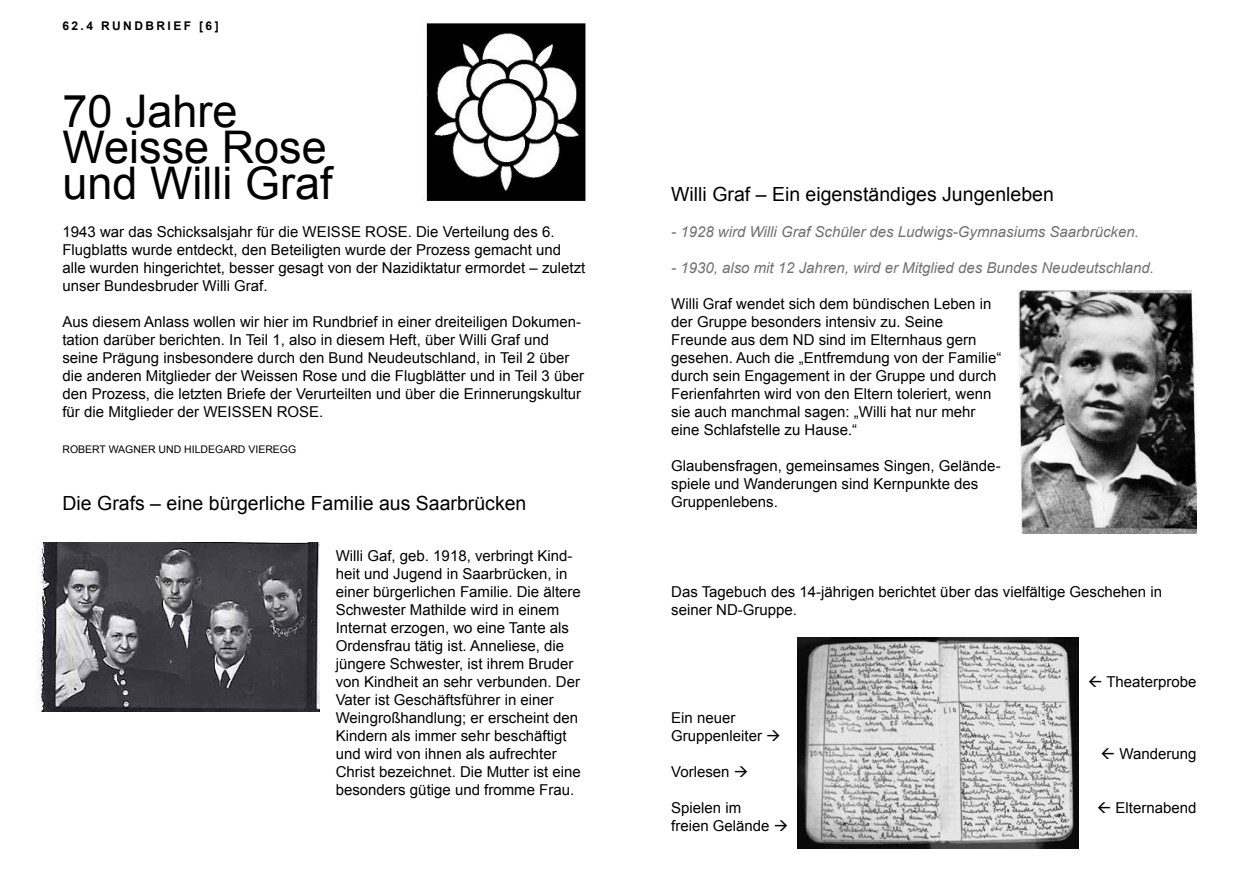
<style>
.page{position:relative;width:1259px;height:893px;background:#fff}
.page>*{position:absolute;margin:0;border:0;box-sizing:border-box;transform-origin:0 0}
.t1{font:45px/36px "Arial";color:#000}
.t2{font:19.5px "Arial";color:#000}
.t3{font:15px/18px "Arial";color:#000}
.t4{font:italic 15px "Arial";color:#707172}
.t5{font:700 12px "Arial";letter-spacing:.2em;color:#000}
.t6{font:10.5px "Arial";color:#000}
</style>
<div class="page">
<img style="left:421px;top:23px;width:165px;height:179px">
<img style="left:36px;top:542px;width:283px;height:169px">
<img style="left:1018px;top:291px;width:178px;height:243px">
<img style="left:797px;top:638px;width:281px;height:211px">
<p class="t5" style="left:62px;top:17px;width:158px">62.4 RU NDB RIEF [6]</p>
<h1 class="t1" style="left:62px;top:94px;width:272px">70 Jahre<br>Weisse Rose und Willi Graf</h1>
<p class="t3" style="left:62px;top:223px;width:524px">1943 war das Schicksalsjahr für die WEISSE ROSE. Die Verteilung des 6.<br>Flugblatts wurde entdeckt, den Beteiligten wurde der Prozess gemacht und alle wurden hingerichtet, besser gesagt von der Nazidiktatur ermordet – zuletzt unser Bundesbruder Willi Graf.</p>
<p class="t3" style="left:62px;top:313px;width:523px">Aus diesem Anlass wollen wir hier im Rundbrief in einer dreiteiligen Dokumen&shy;tation darüber berichten. In Teil 1, also in diesem Heft, über Willi Graf und seine Prägung insbesondere durch den Bund Neudeutschland, in Teil 2 über die anderen Mitglieder der Weissen Rose und die Flugblätter und in Teil 3 über den Prozess, die letzten Briefe der Verurteilten und über die Erinnerungskultur für die Mitglieder der WEISSEN ROSE.</p>
<p class="t6" style="left:62px;top:442px;width:16px">Robert</p>
<p class="t6" style="left:109px;top:442px;width:18px">Wagner</p>
<p class="t6" style="left:159px;top:442px;width:9px">und</p>
<p class="t6" style="left:184px;top:442px;width:16px">Hildegard</p>
<p class="t6" style="left:248px;top:442px;width:15px">Vieregg</p>
<h2 class="t2" style="left:62px;top:490px;width:465px">Die Grafs – eine bürgerliche Familie aus Saarbrücken</h2>
<p class="t3" style="left:336px;top:547px;width:247px">Willi Gaf, geb. 1918, verbringt Kind&shy;heit und Jugend in Saarbrücken, in einer bürgerlichen Familie. Die ältere Schwester Mathilde wird in einem Internat erzogen, wo eine Tante als Ordensfrau tätig ist. Anneliese, die jüngere Schwester, ist ihrem Bruder von Kindheit an sehr verbunden. Der Vater ist Geschäftsführer in einer Weingroßhandlung; er erscheint den Kindern als immer sehr beschäftigt und wird von ihnen als aufrechter Christ bezeichnet. Die Mutter ist eine besonders gütige und fromme Frau.</p>
<h2 class="t2" style="left:671px;top:182px;width:384px">Willi Graf – Ein eigenständiges Jungenleben</h2>
<p class="t4" style="left:671px;top:222px;width:469px">- 1928 wird Willi Graf Schüler des Ludwigs-Gymnasiums Saarbrücken.</p>
<p class="t4" style="left:671px;top:258px;width:484px">- 1930, also mit 12 Jahren, wird er Mitglied des Bundes Neudeutschland.</p>
<p class="t3" style="left:671px;top:295px;width:332px">Willi Graf wendet sich dem bündischen Leben in der Gruppe besonders intensiv zu. Seine Freunde aus dem ND sind im Elternhaus gern gesehen. Auch die „Entfremdung von der Familie“ durch sein Engagement in der Gruppe und durch Ferienfahrten wird von den Eltern toleriert, wenn sie auch manchmal sagen: „Willi hat nur mehr eine Schlafstelle zu Hause.“</p>
<p class="t3" style="left:671px;top:457px;width:331px">Glaubensfragen, gemeinsames Singen, Gelände&shy;spiele und Wanderungen sind Kernpunkte des<br>Gruppenlebens.</p>
<p class="t3" style="left:671px;top:583px;width:492px">Das Tagebuch des 14-jährigen berichtet über das vielfältige Geschehen in seiner ND-Gruppe.</p>
<p class="t3" style="left:1106px;top:673px;width:92px">Theaterprobe</p>
<p class="t3" style="left:671px;top:709px;width:111px">Ein neuer<br>Gruppenleiter →</p>
<p class="t3" style="left:671px;top:763px;width:79px">Vorlesen →</p>
<p class="t3" style="left:671px;top:799px;width:72px">Spielen im</p>
<p class="t3" style="left:1115px;top:799px;width:82px">Elternabend</p>
<p class="t3" style="left:671px;top:817px;width:119px">freien Gelände →</p>
<p class="t3" style="left:1119px;top:745px;width:78px">Wanderung</p>
</div>
